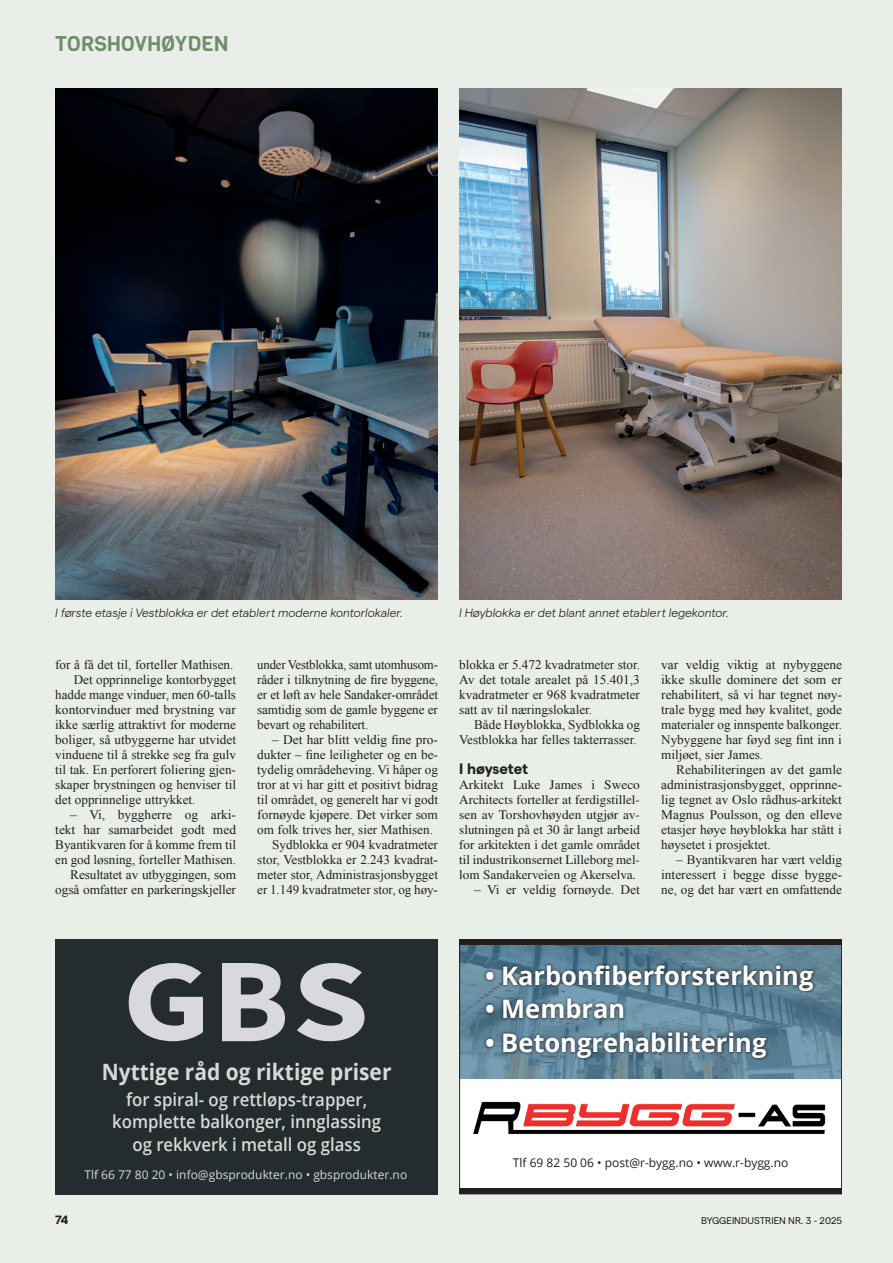
<style>
.page{position:relative;width:893px;height:1263px;background:#e9eee8}
.page>*{position:absolute;margin:0;border:0;box-sizing:border-box;transform-origin:0 0}
.t1{font:700 25.5px "Open Sans";color:#fff}
.t2{font:700 22.5px "Open Sans";color:#d8d9d9;scale:.93 1}
.t3{font:21px "Viga";color:#708d6a}
.t4{font:600 18px/22.5px "Open Sans";color:#d8d9d9;text-align:center;scale:.93 1}
.t5{font:700 15px "Matter";letter-spacing:-.01em;color:#231f20}
.t6{font:13.2px/15px "Times New Roman";color:#231f20;text-align:justify}
.t7{font:13.2px/15px "Times LT Std";color:#231f20;text-align:justify}
.t8{font:italic 300 12px "Matter";color:#231f20}
.t9{font:12px "Open Sans";color:#d8d9d9}
.t10{font:12px "Open Sans";color:#231f20}
.t11{font:700 12px "Matter";color:#231f20}
.t12{font:9.75px "Matter";color:#231f20}
</style>
<div class="page">
<div style="left:459px;top:939px;width:383px;height:255px;background:#fff"></div>
<svg style="left:461px;top:944px;width:379px;height:134px;background:#5e8296"></svg>
<img style="left:474px;top:1101px;width:352px;height:34px">
<div style="left:459px;top:939px;width:383px;height:5px;background:#231f20"></div>
<div style="left:459px;top:1188px;width:383px;height:6px;background:#231f20"></div>
<div style="left:459px;top:939px;width:383px;height:255px;border:1px solid #231f20"></div>
<div style="left:483px;top:962px;width:333px;height:99px;background:#231f20;opacity:.75"></div>
<div style="left:55px;top:939px;width:383px;height:255px;background:#252c2e"></div>
<svg style="left:129px;top:963px;width:74px;height:78px"></svg>
<svg style="left:222px;top:963px;width:63px;height:78px"></svg>
<svg style="left:297px;top:963px;width:68px;height:78px"></svg>
<img style="left:55px;top:88px;width:383px;height:512px">
<img style="left:459px;top:88px;width:383px;height:512px">
<h3 class="t3" style="left:55px;top:30px;width:175px">TORSHOVHØYDEN</h3>
<p class="t8" style="left:55px;top:604px;width:349px">I første etasje i Vestblokka er det etablert moderne kontorlokaler.</p>
<p class="t8" style="left:459px;top:604px;width:271px">I Høyblokka er det blant annet etablert legekontor.</p>
<p class="t6" style="left:55px;top:657px;width:180px">for å få det til, forteller Mathisen.</p>
<p class="t6" style="left:74px;top:672px;width:164px">Det opprinnelige kontorbygget</p>
<p class="t6" style="left:55px;top:687px;width:182px">hadde mange vinduer, men 60-talls</p>
<p class="t6" style="left:55px;top:702px;width:182px">kontorvinduer med brystning var</p>
<p class="t6" style="left:55px;top:717px;width:182px">ikke særlig attraktivt for moderne</p>
<p class="t6" style="left:55px;top:732px;width:182px">boliger, så utbyggerne har utvidet</p>
<p class="t6" style="left:55px;top:747px;width:182px">vinduene til å strekke seg fra gulv</p>
<p class="t6" style="left:55px;top:762px;width:182px">til tak. En perforert foliering gjen-</p>
<p class="t6" style="left:55px;top:777px;width:182px">skaper brystningen og henviser til</p>
<p class="t6" style="left:55px;top:792px;width:142px">det opprinnelige uttrykket.</p>
<p class="t6" style="left:55px;top:807px;width:182px;text-align:right">– Vi, byggherre og arki&shy;tekt har samarbeidet godt med<br>Byantikvaren for å komme frem til en god løsning, forteller Mathisen.<br>Resultatet av utbyggingen, som også omfatter en parkeringskjeller</p>
<p class="t6" style="left:257px;top:657px;width:182px">under Vestblokka, samt utomhusom&shy;råder i tilknytning de fire byggene, er et løft av hele Sandaker-området samtidig som de gamle byggene er bevart og rehabilitert.</p>
<p class="t6" style="left:272px;top:732px;width:167px">– Det har blitt veldig fine pro-</p>
<p class="t6" style="left:257px;top:747px;width:182px">dukter – fine leiligheter og en be-</p>
<p class="t6" style="left:257px;top:762px;width:182px">tydelig områdeheving. Vi håper og</p>
<p class="t6" style="left:257px;top:777px;width:182px">tror at vi har gitt et positivt bidrag</p>
<p class="t6" style="left:257px;top:792px;width:182px">til området, og generelt har vi godt</p>
<p class="t6" style="left:257px;top:807px;width:182px">fornøyde kjøpere. Det virker som</p>
<p class="t6" style="left:257px;top:822px;width:177px">om folk trives her, sier Mathisen.</p>
<p class="t6" style="left:272px;top:837px;width:167px">Sydblokka er 904 kvadratmeter</p>
<p class="t6" style="left:257px;top:852px;width:182px">stor, Vestblokka er 2.243 kvadrat-</p>
<p class="t6" style="left:257px;top:867px;width:182px">meter stor, Administrasjonsbygget</p>
<p class="t6" style="left:257px;top:882px;width:182px">er 1.149 kvadratmeter stor, og høy-</p>
<p class="t6" style="left:459px;top:657px;width:182px">blokka er 5.472 kvadratmeter stor.<br>Av det totale arealet på 15.401,3 kvadratmeter er 968 kvadratmeter satt av til næringslokaler.</p>
<p class="t6" style="left:459px;top:717px;width:182px;text-align:right">Både Høyblokka, Sydblokka og<br>Vestblokka har felles takterrasser.</p>
<p class="t5" style="left:459px;top:758px;width:70px">I høysetet</p>
<p class="t7" style="left:459px;top:777px;width:182px">Arkitekt Luke James i Sweco Architects forteller at ferdigstillel&shy;sen av Torshovhøyden utgjør av&shy;slutningen på et 30 år langt arbeid for arkitekten i det gamle området til industrikonsernet Lilleborg mel&shy;lom Sandakerveien og Akerselva.</p>
<p class="t6" style="left:474px;top:882px;width:167px">– Vi er veldig fornøyde. Det</p>
<p class="t6" style="left:661px;top:657px;width:182px">var veldig viktig at nybyggene ikke skulle dominere det som er rehabilitert, så vi har tegnet nøy&shy;trale bygg med høy kvalitet, gode materialer og innspente balkonger.<br>Nybyggene har føyd seg fint inn i miljøet, sier James.</p>
<p class="t6" style="left:661px;top:762px;width:182px;text-indent:15px">Rehabiliteringen av det gamle administrasjonsbygget, opprinne&shy;lig tegnet av Oslo rådhus-arkitekt Magnus Poulsson, og den elleve etasjer høye høyblokka har stått i høysetet i prosjektet.</p>
<p class="t6" style="left:661px;top:852px;width:182px;text-indent:15px">– Byantikvaren har vært veldig interessert i begge disse bygge&shy;ne, og det har vært en omfattende</p>
<h2 class="t2" style="left:102px;top:1056px;width:313px">Nyttige råd og riktige priser</h2>
<h3 class="t4" style="left:112px;top:1087px;width:290px">for spiral- og rettløps-trapper, komplette balkonger, innglassing og rekkverk i metall og glass</h3>
<p class="t9" style="left:84px;top:1166px;width:324px">Tlf 66 77 80 20 • info@gbsprodukter.no • gbsprodukter.no</p>
<h1 class="t1" style="left:485px;top:957px;width:330px">• Karbonfiberforsterkning</h1>
<h1 class="t1" style="left:485px;top:991px;width:142px">• Membran</h1>
<h1 class="t1" style="left:485px;top:1024px;width:283px">• Betongrehabilitering</h1>
<p class="t10" style="left:513px;top:1155px;width:277px">Tlf 69 82 50 06 • post@r-bygg.no • www.r-bygg.no</p>
<p class="t11" style="left:55px;top:1211px;width:15px">74</p>
<p class="t12" style="left:701px;top:1213px;width:142px">BYGGEINDUSTRIEN NR. 3 - 2025</p>
</div>
